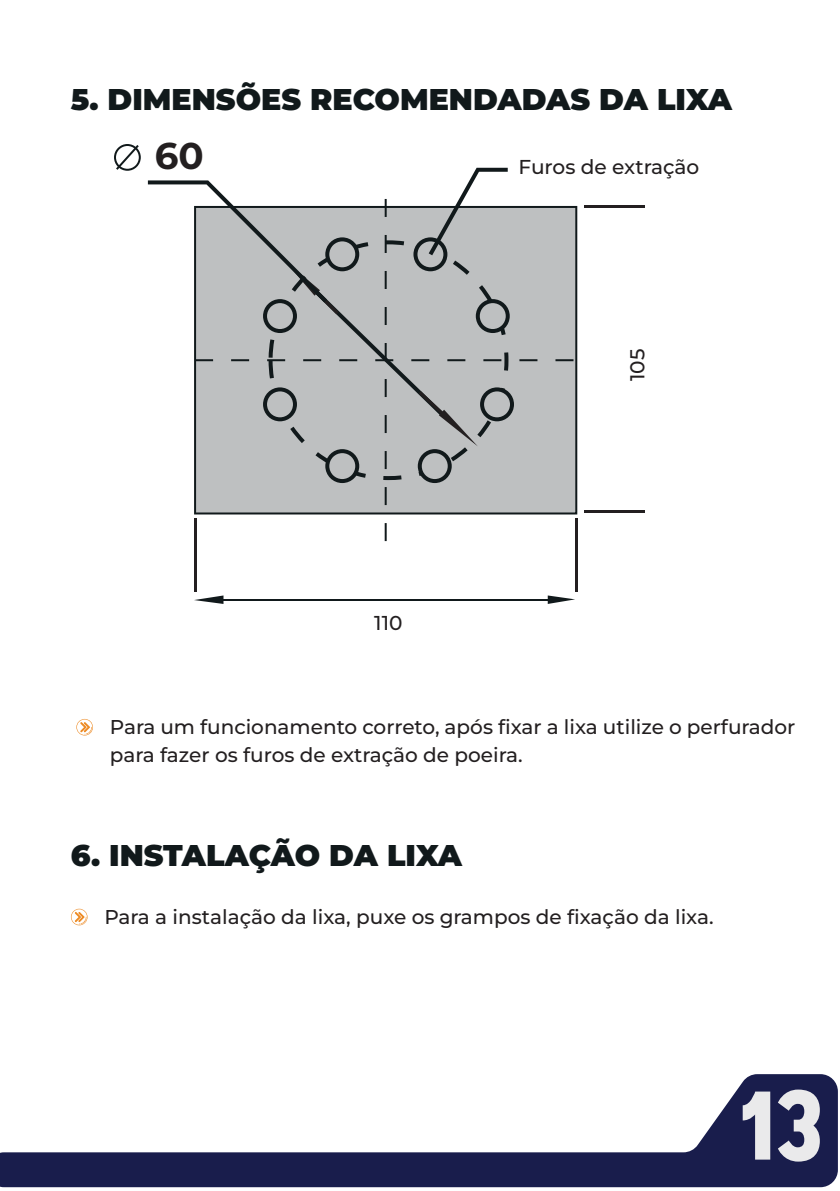
<style>
.page{position:relative;width:840px;height:1191px;background:#fff}
.page>*{position:absolute;margin:0;border:0;box-sizing:border-box;transform-origin:0 0}
.t1{font:95.2px "Muro";color:#eaeaeb}
.t2{font:700 37.2px "Montserrat";color:#231f20}
.t3{font:900 30px "Montserrat";color:#11191b}
.t4{font:500 20px/28px "Montserrat";color:#231f20}
</style>
<div class="page">
<svg style="left:0;top:1074px;width:837px;height:113px"></svg>
<svg style="left:194px;top:206px;width:383px;height:308px;background:#b4b6b7"></svg>
<svg style="left:519px;top:359px;width:18px;height:2px"></svg>
<svg style="left:555px;top:359px;width:18px;height:2px"></svg>
<svg style="left:384px;top:523px;width:2px;height:18px"></svg>
<svg style="left:114px;top:144px;width:27px;height:27px"></svg>
<svg style="left:148px;top:168px;width:365px;height:337px"></svg>
<hr style="left:583px;top:206px;width:61px;height:2px;background:#231f20">
<hr style="left:583px;top:510px;width:61px;height:2px;background:#231f20">
<hr style="left:575px;top:518px;width:2px;height:73px;background:#231f20">
<hr style="left:194px;top:518px;width:2px;height:73px;background:#231f20">
<svg style="left:547px;top:595px;width:28px;height:9px"></svg>
<svg style="left:194px;top:595px;width:29px;height:9px"></svg>
<hr style="left:219px;top:599px;width:328px;height:1px;background:#11191b">
<svg style="left:76px;top:719px;width:17px;height:16px"></svg>
<svg style="left:71px;top:908px;width:16px;height:17px"></svg>
<h3 class="t3" style="left:71px;top:76px;width:662px">5. DIMENSÕES RECOMENDADAS DA LIXA</h3>
<h2 class="t2" style="left:155px;top:129px;width:50px">60</h2>
<p class="t4" style="left:374px;top:609px;width:30px">110</p>
<p class="t4" style="left:518px;top:152px;width:182px">Furos de extração</p>
<p class="t4" style="left:622px;top:381px;width:34px;rotate:-90deg">105</p>
<p class="t4" style="left:110px;top:712px;width:686px">Para um funcionamento correto, após fixar a lixa utilize o perfurador para fazer os furos de extração de poeira.</p>
<h3 class="t3" style="left:71px;top:833px;width:392px">6. INSTALAÇÃO DA LIXA</h3>
<p class="t4" style="left:104px;top:902px;width:610px">Para a instalação da lixa, puxe os grampos de fixação da lixa.</p>
<h1 class="t1" style="left:740px;top:1068px;width:83px">13</h1>
</div>
